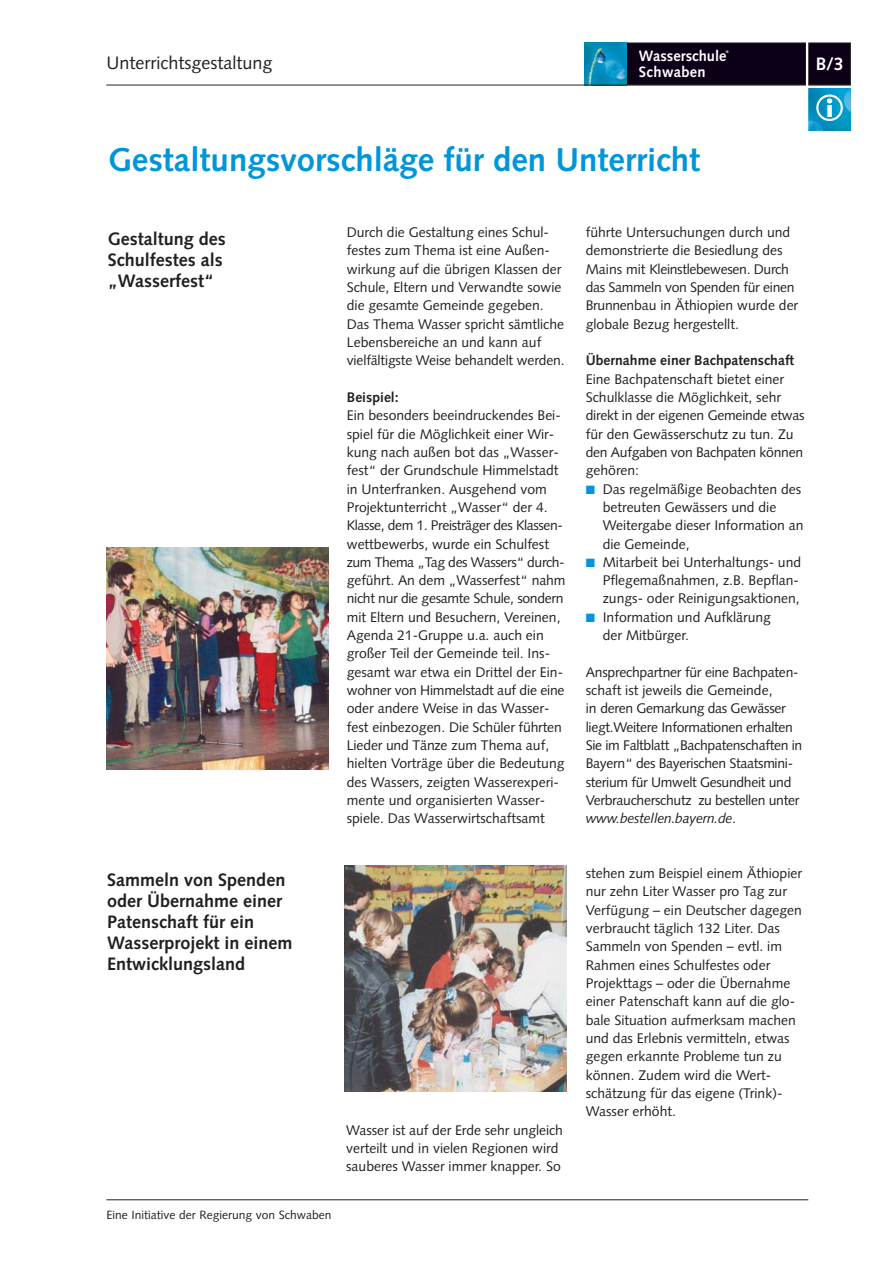
<style>
.page{position:relative;width:893px;height:1263px;background:#fff}
.page>*{position:absolute;margin:0;border:0;box-sizing:border-box;transform-origin:0 0}
.t1{font:700 33px "Syntax";color:#0095d9}
.t2{font:700 18px/21px "Syntax";color:#231f20}
.t3{font:18px "Syntax";color:#231f20}
.t4{font:700 18px "Syntax";color:#fff}
.t5{font:700 15px "Syntax";color:#fff}
.t6{font:700 15px "Syntax";letter-spacing:.02em;color:#fff}
.t7{font:13.95px/18.3px "Syntax";color:#231f20}
.t8{font:13.95px/18.3px "Syntax";letter-spacing:-.02em;color:#231f20}
.t9{font:700 13.95px "Syntax";color:#231f20}
.t10{font:12px "Syntax";color:#231f20}
.t11{font:700 3.75px "Syntax";color:#fff}
.s1{font-style:italic}
</style>
<div class="page">
<div style="left:808px;top:43px;width:42px;height:42px;background:#0c0016"></div>
<div style="left:808px;top:43px;width:42px;height:42px;border:1px solid #231f20"></div>
<div style="left:613px;top:43px;width:192px;height:42px;background:#0c0016"></div>
<div style="left:612px;top:43px;width:194px;height:42px;border:1px solid #231f20"></div>
<img style="left:584px;top:43px;width:42px;height:42px">
<hr style="left:106px;top:85px;width:744px;height:1px;background:#231f20">
<img style="left:808px;top:88px;width:42px;height:43px">
<svg style="left:816px;top:94px;width:26px;height:27px"></svg>
<hr style="left:806px;top:42px;width:2px;height:90px;background:#fff">
<hr style="left:106px;top:1199px;width:702px;height:1px;background:#231f20">
<img style="left:106px;top:548px;width:222px;height:222px">
<img style="left:344px;top:866px;width:222px;height:226px">
<p class="t5" style="left:639px;top:50px;width:89px">Wasserschule</p>
<p class="t11" style="left:725px;top:50px;width:4px">®</p>
<p class="t6" style="left:639px;top:66px;width:68px">Schwaben</p>
<p class="t3" style="left:106px;top:55px;width:167px">Unterrichtsgestaltung</p>
<p class="t4" style="left:815px;top:57px;width:29px">B/3</p>
<h1 class="t1" style="left:108px;top:146px;width:593px">Gestaltungsvorschläge für den Unterricht</h1>
<p class="t2" style="left:108px;top:230px;width:119px">Gestaltung des<br>Schulfestes als „Wasserfest“</p>
<p class="t7" style="left:347px;top:225px;width:219px">Durch die Gestaltung eines Schul&shy;festes zum Thema ist eine Außen&shy;wirkung auf die übrigen Klassen der Schule, Eltern und Verwandte sowie die gesamte Gemeinde gegeben.<br>Das Thema Wasser spricht sämtliche Lebensbereiche an und kann auf vielfältigste Weise behandelt werden.</p>
<p class="t9" style="left:347px;top:392px;width:53px">Beispiel:</p>
<p class="t7" style="left:347px;top:408px;width:220px">Ein besonders beeindruckendes Bei&shy;spiel für die Möglichkeit einer Wir&shy;kung nach außen bot das „Wasser&shy;fest“ der Grundschule Himmelstadt in Unterfranken. Ausgehend vom Projektunterricht „Wasser“ der 4.<br>Klasse, dem 1. Preisträger des Klassen&shy;wettbewerbs, wurde ein Schulfest zum Thema „Tag des Wassers“ durch&shy;geführt. An dem „Wasserfest“ nahm nicht nur die gesamte Schule, sondern mit Eltern und Besuchern, Vereinen, Agenda 21-Gruppe u.a. auch ein großer Teil der Gemeinde teil. Ins&shy;gesamt war etwa ein Drittel der Ein&shy;wohner von Himmelstadt auf die eine oder andere Weise in das Wasser&shy;fest einbezogen. Die Schüler führten Lieder und Tänze zum Thema auf, hielten Vorträge über die Bedeutung des Wassers, zeigten Wasserexperi&shy;mente und organisierten Wasser&shy;spiele. Das Wasserwirtschaftsamt</p>
<p class="t2" style="left:107px;top:870px;width:187px">Sammeln von Spenden oder Übernahme einer<br>Patenschaft für ein<br>Wasserprojekt in einem<br>Entwicklungsland</p>
<p class="t10" style="left:106px;top:1210px;width:226px">Eine Initiative der Regierung von Schwaben</p>
<p class="t7" style="left:346px;top:1122px;width:218px">Wasser ist auf der Erde sehr ungleich verteilt und in vielen Regionen wird sauberes Wasser immer knapper. So</p>
<p class="t7" style="left:585px;top:225px;width:214px">führte Untersuchungen durch und demonstrierte die Besiedlung des Mains mit Kleinstlebewesen. Durch das Sammeln von Spenden für einen Brunnenbau in Äthiopien wurde der globale Bezug hergestellt.</p>
<p class="t9" style="left:585px;top:355px;width:210px">Übernahme einer Bachpatenschaft</p>
<p class="t7" style="left:585px;top:371px;width:220px">Eine Bachpatenschaft bietet einer<br>Schulklasse die Möglichkeit, sehr direkt in der eigenen Gemeinde etwas für den Gewässerschutz zu tun. Zu den Aufgaben von Bachpaten können gehören:</p>
<p class="t7" style="left:602px;top:481px;width:202px">Das regelmäßige Beobachten des betreuten Gewässers und die<br>Weitergabe dieser Information an die Gemeinde,<br>Mitarbeit bei Unterhaltungs- und<br>Pflegemaßnahmen, z.B. Bepflan&shy;zungs- oder Reinigungsaktionen,<br>Information und Aufklärung<br>der Mitbürger.</p>
<p class="t8" style="left:585px;top:664px;width:218px">Ansprechpartner für eine Bachpaten&shy;schaft ist jeweils die Gemeinde,<br>in deren Gemarkung das Gewässer liegt.Weitere Informationen erhalten Sie im Faltblatt „Bachpatenschaften in Bayern“ des Bayerischen Staatsmini&shy;sterium für Umwelt Gesundheit und Verbraucherschutz zu bestellen unter <span class="s1">www.bestellen.bayern.de</span>.</p>
<p class="t7" style="left:585px;top:866px;width:218px">stehen zum Beispiel einem Äthiopier nur zehn Liter Wasser pro Tag zur<br>Verfügung – ein Deutscher dagegen verbraucht täglich 132 Liter. Das<br>Sammeln von Spenden – evtl. im<br>Rahmen eines Schulfestes oder<br>Projekttags – oder die Übernahme einer Patenschaft kann auf die glo&shy;bale Situation aufmerksam machen und das Erlebnis vermitteln, etwas gegen erkannte Probleme tun zu können. Zudem wird die Wert&shy;schätzung für das eigene (Trink)-<br>Wasser erhöht.</p>
</div>
